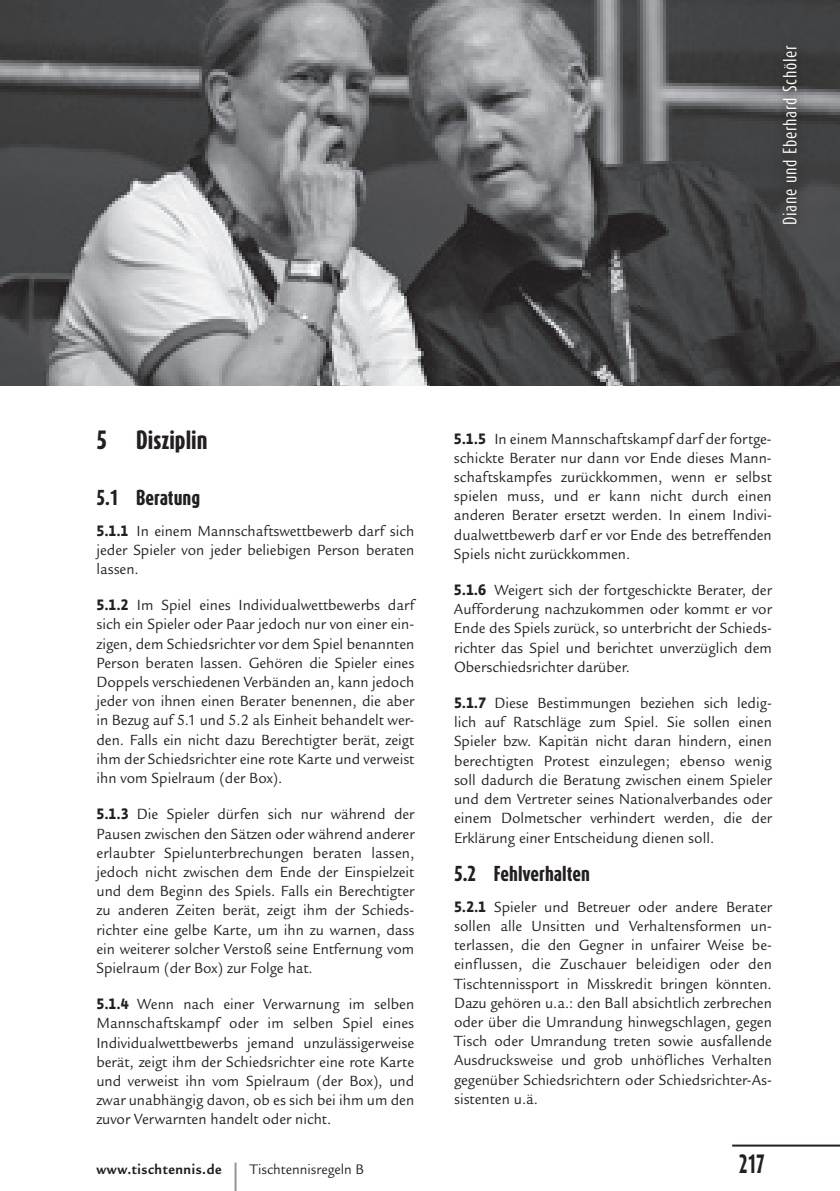
<style>
.page{position:relative;width:840px;height:1191px;background:#fff}
.page>*{position:absolute;margin:0;border:0;box-sizing:border-box;transform-origin:0 0}
.t1{font:800 22px "Dax Compact";color:#231f20}
.t2{font:800 22px "Dax Compact";color:#231f20;scale:.8 1}
.t3{font:800 18px "Dax Compact";color:#231f20}
.t4{font:16px/19.2px "Legacy San Itc T Boo";color:#231f20;text-align:justify;scale:.95 1}
.t5{font:16px "Dax Compact";letter-spacing:.04em;color:#fff}
.t6{font:700 15px "Legacy San Itc T";letter-spacing:.04em;color:#231f20;scale:.94 1}
.t7{font:15px "Legacy San Itc T Boo";color:#231f20;scale:.95 1}
.s1{font-family:"Plus Sans Extra Bold SC"}
</style>
<div class="page">
<hr style="left:234px;top:1162px;width:2px;height:29px;background:#939598">
<hr style="left:731px;top:1144px;width:108px;height:2px;background:#231f20">
<img style="left:0;top:0;width:839px;height:385px">
<svg style="left:769px;top:33px;width:70px;height:353px;background:#424243"></svg>
<p class="t5" style="left:779px;top:225px;width:181px;rotate:-90deg">Diane und Eberhard Schöler</p>
<h1 class="t1" style="left:96px;top:426px;width:12px">5</h1>
<h1 class="t1" style="left:136px;top:426px;width:73px">Disziplin</h1>
<p class="t3" style="left:96px;top:486px;width:105px">5.1 Beratung</p>
<p class="t4" style="left:96px;top:521px;width:336px"><span class="s1">5.1.1</span> In einem Mannschaftswettbewerb darf sich jeder Spieler von jeder beliebigen Person beraten lassen.</p>
<p class="t4" style="left:96px;top:596px;width:336px"><span class="s1">5.1.2</span> Im Spiel eines Individualwettbewerbs darf sich ein Spieler oder Paar jedoch nur von einer ein&shy;zigen, dem Schiedsrichter vor dem Spiel benannten Person beraten lassen. Gehören die Spieler eines Doppels verschiedenen Verbänden an, kann jedoch jeder von ihnen einen Berater benennen, die aber in Bezug auf 5.1 und 5.2 als Einheit behandelt wer&shy;den. Falls ein nicht dazu Berechtigter berät, zeigt ihm der Schiedsrichter eine rote Karte und verweist ihn vom Spielraum (der Box).</p>
<p class="t4" style="left:96px;top:805px;width:336px"><span class="s1">5.1.3</span> Die Spieler dürfen sich nur während der Pausen zwischen den Sätzen oder während anderer erlaubter Spielunterbrechungen beraten lassen, jedoch nicht zwischen dem Ende der Einspielzeit und dem Beginn des Spiels. Falls ein Berechtigter zu anderen Zeiten berät, zeigt ihm der Schieds&shy;richter eine gelbe Karte, um ihn zu warnen, dass ein weiterer solcher Verstoß seine Entfernung vom Spielraum (der Box) zur Folge hat.</p>
<p class="t4" style="left:96px;top:994px;width:336px"><span class="s1">5.1.4</span> Wenn nach einer Verwarnung im selben Mannschaftskampf oder im selben Spiel eines Individualwettbewerbs jemand unzulässigerweise berät, zeigt ihm der Schiedsrichter eine rote Karte und verweist ihn vom Spielraum (der Box), und zwar unabhängig davon, ob es sich bei ihm um den zuvor Verwarnten handelt oder nicht.</p>
<p class="t4" style="left:453px;top:429px;width:336px"><span class="s1">5.1.5</span> In einem Mannschaftskampf darf der fortge&shy;schickte Berater nur dann vor Ende dieses Mann&shy;schaftskampfes zurückkommen, wenn er selbst spielen muss, und er kann nicht durch einen anderen Berater ersetzt werden. In einem Indivi&shy;dualwettbewerb darf er vor Ende des betreffenden Spiels nicht zurückkommen.</p>
<p class="t4" style="left:453px;top:580px;width:336px"><span class="s1">5.1.6</span> Weigert sich der fortgeschickte Berater, der Aufforderung nachzukommen oder kommt er vor Ende des Spiels zurück, so unterbricht der Schieds&shy;richter das Spiel und berichtet unverzüglich dem Oberschiedsrichter darüber.</p>
<p class="t4" style="left:454px;top:693px;width:336px"><span class="s1">5.1.7</span> Diese Bestimmungen beziehen sich ledig&shy;lich auf Ratschläge zum Spiel. Sie sollen einen Spieler bzw. Kapitän nicht daran hindern, einen berechtigten Protest einzulegen; ebenso wenig soll dadurch die Beratung zwischen einem Spieler und dem Vertreter seines Nationalverbandes oder einem Dolmetscher verhindert werden, die der Erklärung einer Entscheidung dienen soll.</p>
<p class="t3" style="left:454px;top:862px;width:137px">5.2 Fehlverhalten</p>
<p class="t4" style="left:454px;top:897px;width:336px"><span class="s1">5.2.1</span> Spieler und Betreuer oder andere Berater sollen alle Unsitten und Verhaltensformen un&shy;terlassen, die den Gegner in unfairer Weise be&shy;einflussen, die Zuschauer beleidigen oder den Tischtennissport in Misskredit bringen könnten.<br>Dazu gehören u.a.: den Ball absichtlich zerbrechen oder über die Umrandung hinwegschlagen, gegen Tisch oder Umrandung treten sowie ausfallende Ausdrucksweise und grob unhöfliches Verhalten gegenüber Schiedsrichtern oder Schiedsrichter-As&shy;sistenten u.ä.</p>
<p class="t6" style="left:96px;top:1160px;width:135px">www.tischtennis.de</p>
<h1 class="t2" style="left:738px;top:1149px;width:33px">217</h1>
<p class="t7" style="left:249px;top:1160px;width:122px">Tischtennisregeln B</p>
</div>
